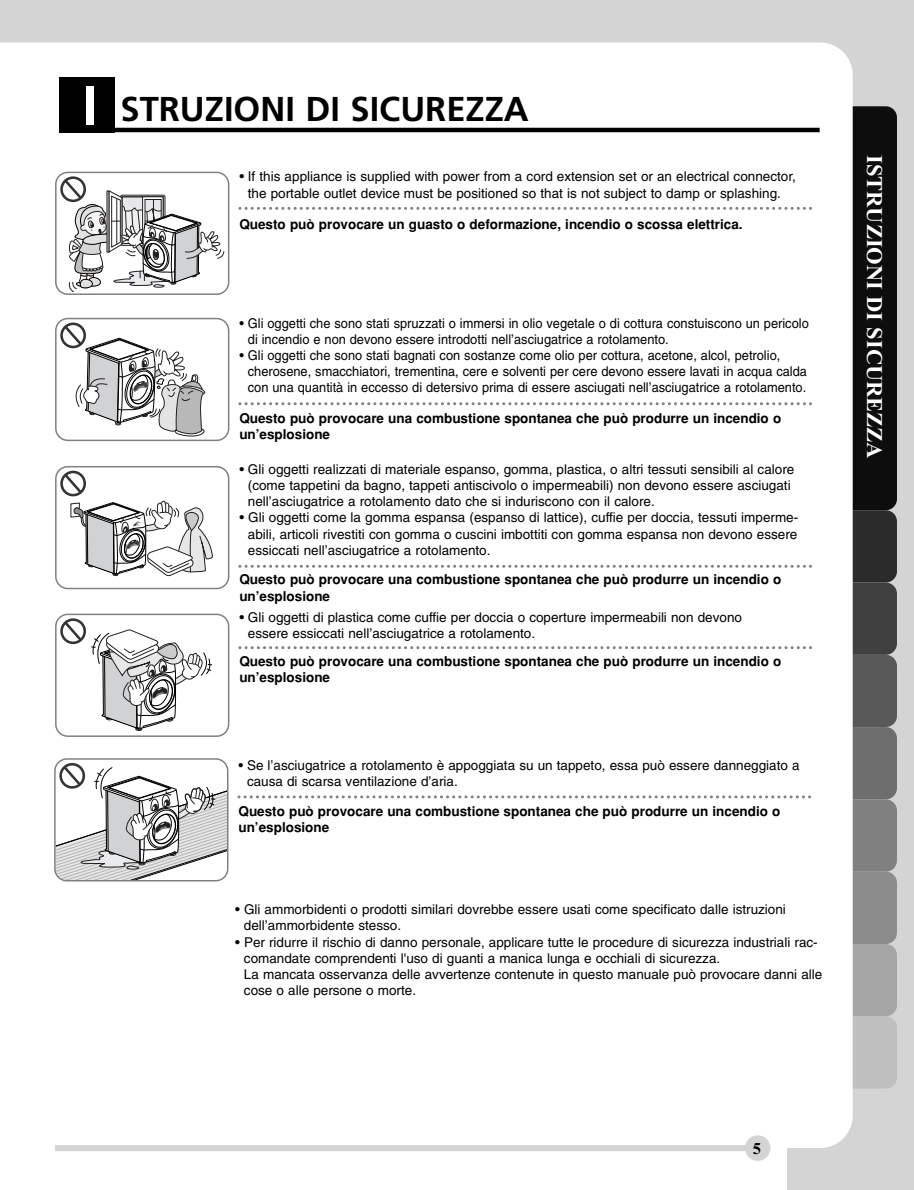
<style>
.page{position:relative;width:914px;height:1190px;background:#d4d4d4}
.page>*{position:absolute;margin:0;border:0;box-sizing:border-box;transform-origin:0 0}
.t1{font:700 34.5px "Frutiger";color:#000}
.t2{font:700 22.5px "Times New Roman";color:#fff}
.t3{font:700 16.5px "Times New Roman";color:#000}
.t4{font:13.5px/16.2px "Helvetica";color:#000}
.t5{font:13.5px/16.2px "Helvetica";color:#000;scale:.95 1}
.t6{font:700 13.5px/16.2px "Helvetica";color:#000}
.s1{font-family:"Helvetica";font-size:52.5px;color:#fff}
</style>
<div class="page">
<div style="left:833px;top:106px;width:64px;height:404px;background:#0d0d0d;border-radius:11px"></div>
<div style="left:833px;top:510px;width:64px;height:73px;background:#2b2b2b;border-radius:11px"></div>
<div style="left:833px;top:583px;width:64px;height:72px;background:#404040;border-radius:11px"></div>
<div style="left:833px;top:655px;width:64px;height:72px;background:#595959;border-radius:11px"></div>
<div style="left:833px;top:727px;width:64px;height:72px;background:#6e6e6e;border-radius:11px"></div>
<div style="left:833px;top:799px;width:64px;height:73px;background:#808080;border-radius:11px"></div>
<div style="left:833px;top:872px;width:64px;height:72px;background:#8c8c8c;border-radius:11px"></div>
<div style="left:833px;top:944px;width:64px;height:72px;background:#a6a6a6;border-radius:11px"></div>
<div style="left:833px;top:1016px;width:64px;height:73px;background:#bfbfbf;border-radius:11px"></div>
<div style="left:0;top:1129px;width:786px;height:61px;background:#fff"></div>
<div style="left:0;top:43px;width:853px;height:1105px;background:#fff"></div>
<div style="left:745px;top:1135px;width:25px;height:26px;background:#d4d4d4;border-radius:50%"></div>
<div style="left:55px;top:1145px;width:695px;height:6px;background:#d4d4d4"></div>
<div style="left:59px;top:77px;width:56px;height:55px;background:#000"></div>
<hr style="left:59px;top:128px;width:761px;height:4px;background:#000">
<div style="left:60px;top:323px;width:26px;height:25px;border:3px solid #323436;border-radius:50%"></div>
<svg style="left:62px;top:323px;width:147px;height:115px"></svg>
<div style="left:55px;top:318px;width:174px;height:123px;border:2px solid #808080;border-radius:12px"></div>
<svg style="left:240px;top:402px;width:576px;height:3px"></svg>
<div style="left:60px;top:471px;width:26px;height:25px;border:3px solid #323436;border-radius:50%"></div>
<svg style="left:62px;top:471px;width:151px;height:106px"></svg>
<div style="left:55px;top:466px;width:174px;height:123px;border:2px solid #808080;border-radius:12px"></div>
<svg style="left:240px;top:565px;width:576px;height:3px"></svg>
<div style="left:60px;top:618px;width:26px;height:26px;border:3px solid #323436;border-radius:50%"></div>
<svg style="left:62px;top:619px;width:22px;height:24px"></svg>
<svg style="left:91px;top:629px;width:121px;height:102px"></svg>
<div style="left:55px;top:614px;width:174px;height:123px;border:2px solid #808080;border-radius:12px"></div>
<svg style="left:240px;top:646px;width:576px;height:3px"></svg>
<div style="left:59px;top:763px;width:26px;height:26px;border:3px solid #323436;border-radius:50%"></div>
<svg style="left:56px;top:764px;width:171px;height:116px"></svg>
<div style="left:54px;top:758px;width:174px;height:123px;border:2px solid #808080;border-radius:12px"></div>
<svg style="left:239px;top:795px;width:576px;height:3px"></svg>
<div style="left:60px;top:176px;width:26px;height:26px;border:3px solid #323436;border-radius:50%"></div>
<svg style="left:62px;top:177px;width:163px;height:115px"></svg>
<div style="left:55px;top:172px;width:174px;height:123px;border:2px solid #808080;border-radius:12px"></div>
<svg style="left:240px;top:207px;width:576px;height:3px"></svg>
<h1 class="t1" style="left:83px;top:95px;width:447px"><span class="s1">I</span> STRUZIONI DI SICUREZZA</h1>
<p class="t4" style="left:239px;top:170px;width:558px;text-align:center">• If this appliance is supplied with power from a cord extension set or an electrical connector, the portable outlet device must be positioned so that is not subject to damp or splashing.</p>
<p class="t6" style="left:239px;top:218px;width:505px">Questo può provocare un guasto o deformazione, incendio o scossa elettrica.</p>
<p class="t5" style="left:248px;top:316px;width:592px;text-indent:-9px">• Gli oggetti che sono stati spruzzati o immersi in olio vegetale o di cottura constuiscono un pericolo di incendio e non devono essere introdotti nell’asciugatrice a rotolamento.</p>
<p class="t5" style="left:248px;top:348px;width:590px;text-indent:-9px">• Gli oggetti che sono stati bagnati con sostanze come olio per cottura, acetone, alcol, petrolio, cherosene, smacchiatori, trementina, cere e solventi per cere devono essere lavati in acqua calda con una quantità in eccesso di detersivo prima di essere asciugati nell’asciugatrice a rotolamento.</p>
<p class="t6" style="left:239px;top:411px;width:543px">Questo può provocare una combustione spontanea che può produrre un incendio o un’esplosione</p>
<p class="t4" style="left:248px;top:462px;width:548px;text-indent:-9px">• Gli oggetti realizzati di materiale espanso, gomma, plastica, o altri tessuti sensibili al calore (come tappetini da bagno, tappeti antiscivolo o impermeabili) non devono essere asciugati nell’asciugatrice a rotolamento dato che si induriscono con il calore.</p>
<p class="t4" style="left:248px;top:511px;width:552px;text-align:justify;text-indent:-9px">• Gli oggetti come la gomma espansa (espanso di lattice), cuffie per doccia, tessuti imperme&shy;abili, articoli rivestiti con gomma o cuscini imbottiti con gomma espansa non devono essere essiccati nell’asciugatrice a rotolamento.</p>
<p class="t6" style="left:239px;top:573px;width:543px">Questo può provocare una combustione spontanea che può produrre un incendio o un’esplosione</p>
<p class="t4" style="left:248px;top:610px;width:496px;text-indent:-9px">• Gli oggetti di plastica come cuffie per doccia o coperture impermeabili non devono essere essiccati nell’asciugatrice a rotolamento.</p>
<p class="t6" style="left:239px;top:654px;width:543px">Questo può provocare una combustione spontanea che può produrre un incendio o un’esplosione</p>
<p class="t4" style="left:247px;top:758px;width:554px;text-indent:-9px">• Se l’asciugatrice a rotolamento è appoggiata su un tappeto, essa può essere danneggiato a causa di scarsa ventilazione d’aria.</p>
<p class="t6" style="left:238px;top:805px;width:543px">Questo può provocare una combustione spontanea che può produrre un incendio o un’esplosione</p>
<p class="t4" style="left:244px;top:903px;width:543px;text-indent:-9px">• Gli ammorbidenti o prodotti similari dovrebbe essere usati come specificato dalle istruzioni dell’ammorbidente stesso.</p>
<p class="t4" style="left:244px;top:935px;width:580px;text-indent:-9px">• Per ridurre il rischio di danno personale, applicare tutte le procedure di sicurezza industriali rac&shy;comandate comprendenti l'uso di guanti a manica lunga e occhiali di sicurezza.<br>La mancata osservanza delle avvertenze contenute in questo manuale può provocare danni alle cose o alle persone o morte.</p>
<h2 class="t2" style="left:882px;top:155px;width:305px;rotate:90deg">ISTRUZIONI DI SICUREZZA</h2>
<p class="t3" style="left:753px;top:1143px;width:10px">5</p>
</div>
